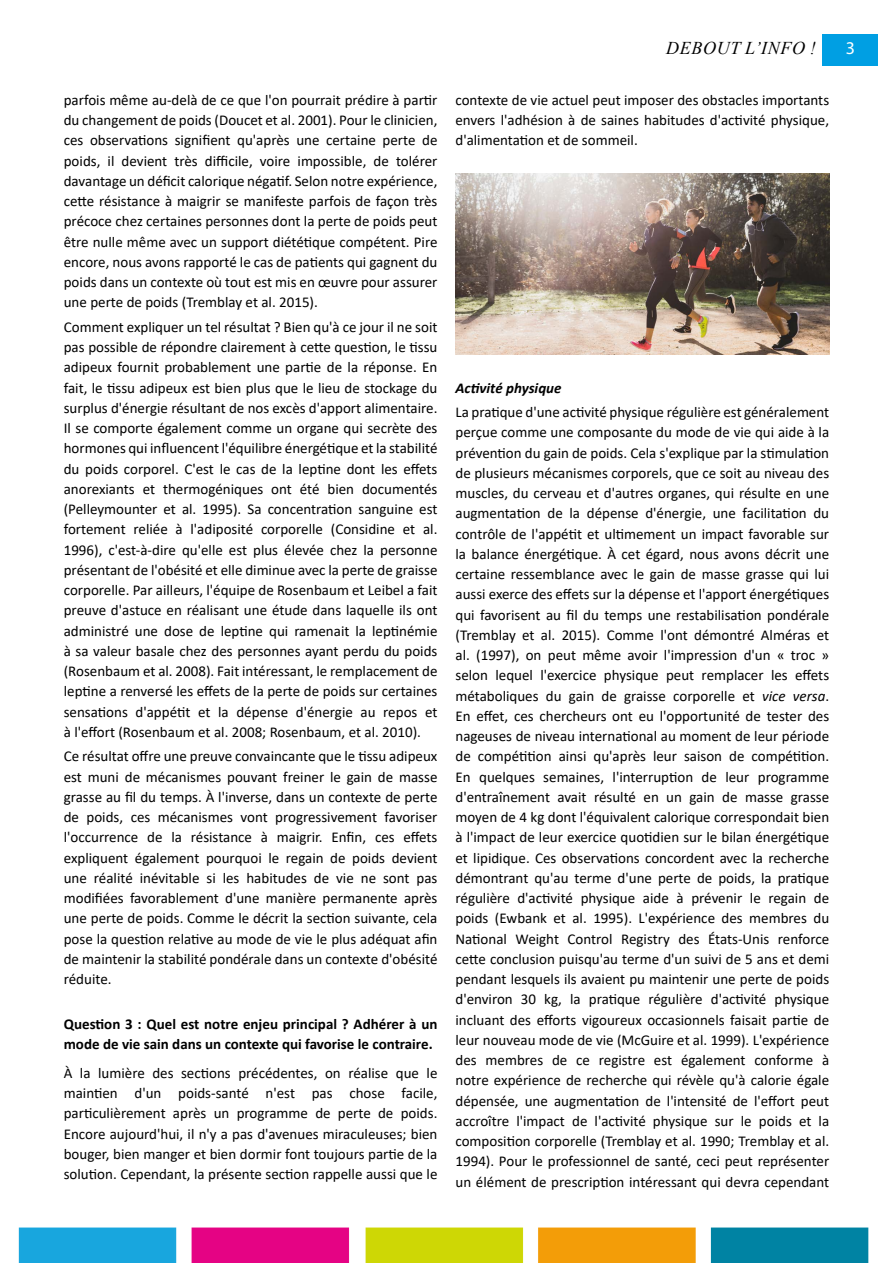
<style>
.page{position:relative;width:893px;height:1263px;background:#fff}
.page>*{position:absolute;margin:0;border:0;box-sizing:border-box;transform-origin:0 0}
.t1{font:italic 18px "Times New Roman";letter-spacing:.035em;color:#000}
.t2{font:18px "Myriad Pro";color:#fff}
.t3{font:15px/20.2px "Calibri";color:#000;text-align:justify}
.t4{font:700 15px/20.2px "Calibri";color:#000}
.t5{font:italic 700 15px "Calibri";color:#000}
.s1{font-style:italic}
</style>
<div class="page">
<div style="left:823px;top:34px;width:55px;height:32px;background:#009fe3"></div>
<img style="left:18px;top:1227px;width:851px;height:36px">
<img style="left:455px;top:173px;width:374px;height:181px">
<p class="t3" style="left:64px;top:89px;width:375px">parfois même au-delà de ce que l'on pourrait prédire à partir du changement de poids (Doucet et al. 2001). Pour le clinicien, ces observations signifient qu'après une certaine perte de poids, il devient très difficile, voire impossible, de tolérer davantage un déficit calorique négatif. Selon notre expérience, cette résistance à maigrir se manifeste parfois de façon très précoce chez certaines personnes dont la perte de poids peut être nulle même avec un support diététique compétent. Pire encore, nous avons rapporté le cas de patients qui gagnent du poids dans un contexte où tout est mis en œuvre pour assurer une perte de poids (Tremblay et al. 2015).</p>
<p class="t3" style="left:64px;top:316px;width:375px">Comment expliquer un tel résultat ? Bien qu'à ce jour il ne soit pas possible de répondre clairement à cette question, le tissu adipeux fournit probablement une partie de la réponse. En fait, le tissu adipeux est bien plus que le lieu de stockage du surplus d'énergie résultant de nos excès d'apport alimentaire.<br>Il se comporte également comme un organe qui secrète des hormones qui influencent l'équilibre énergétique et la stabilité du poids corporel. C'est le cas de la leptine dont les effets anorexiants et thermogéniques ont été bien documentés (Pelleymounter et al. 1995). Sa concentration sanguine est fortement reliée à l'adiposité corporelle (Considine et al.<br>1996), c'est-à-dire qu'elle est plus élevée chez la personne présentant de l'obésité et elle diminue avec la perte de graisse corporelle. Par ailleurs, l'équipe de Rosenbaum et Leibel a fait preuve d'astuce en réalisant une étude dans laquelle ils ont administré une dose de leptine qui ramenait la leptinémie à sa valeur basale chez des personnes ayant perdu du poids (Rosenbaum et al. 2008). Fait intéressant, le remplacement de leptine a renversé les effets de la perte de poids sur certaines sensations d'appétit et la dépense d'énergie au repos et à l'effort (Rosenbaum et al. 2008; Rosenbaum, et al. 2010).</p>
<p class="t3" style="left:64px;top:746px;width:375px">Ce résultat offre une preuve convaincante que le tissu adipeux est muni de mécanismes pouvant freiner le gain de masse grasse au fil du temps. À l'inverse, dans un contexte de perte de poids, ces mécanismes vont progressivement favoriser l'occurrence de la résistance à maigrir. Enfin, ces effets expliquent également pourquoi le regain de poids devient une réalité inévitable si les habitudes de vie ne sont pas modifiées favorablement d'une manière permanente après une perte de poids. Comme le décrit la section suivante, cela pose la question relative au mode de vie le plus adéquat afin de maintenir la stabilité pondérale dans un contexte d'obésité réduite.</p>
<p class="t4" style="left:64px;top:1013px;width:375px">Question 3 : Quel est notre enjeu principal ? Adhérer à un mode de vie sain dans un contexte qui favorise le contraire.</p>
<p class="t3" style="left:64px;top:1062px;width:375px">À la lumière des sections précédentes, on réalise que le maintien d'un poids-santé n'est pas chose facile, particulièrement après un programme de perte de poids.<br>Encore aujourd'hui, il n'y a pas d'avenues miraculeuses; bien bouger, bien manger et bien dormir font toujours partie de la solution. Cependant, la présente section rappelle aussi que le</p>
<p class="t1" style="left:666px;top:36px;width:151px">DEBOUT L’INFO !</p>
<p class="t2" style="left:846px;top:37px;width:11px">3</p>
<p class="t3" style="left:455px;top:89px;width:375px">contexte de vie actuel peut imposer des obstacles importants envers l'adhésion à de saines habitudes d'activité physique, d'alimentation et de sommeil.</p>
<p class="t5" style="left:455px;top:377px;width:108px">Activité physique</p>
<p class="t3" style="left:455px;top:402px;width:375px">La pratique d'une activité physique régulière est généralement perçue comme une composante du mode de vie qui aide à la prévention du gain de poids. Cela s'explique par la stimulation de plusieurs mécanismes corporels, que ce soit au niveau des muscles, du cerveau et d'autres organes, qui résulte en une augmentation de la dépense d'énergie, une facilitation du contrôle de l'appétit et ultimement un impact favorable sur la balance énergétique. À cet égard, nous avons décrit une certaine ressemblance avec le gain de masse grasse qui lui aussi exerce des effets sur la dépense et l'apport énergétiques qui favorisent au fil du temps une restabilisation pondérale (Tremblay et al. 2015). Comme l'ont démontré Alméras et al. (1997), on peut même avoir l'impression d'un « troc » selon lequel l'exercice physique peut remplacer les effets métaboliques du gain de graisse corporelle et <span class="s1">vice versa</span>.<br>En effet, ces chercheurs ont eu l'opportunité de tester des nageuses de niveau international au moment de leur période de compétition ainsi qu'après leur saison de compétition.<br>En quelques semaines, l'interruption de leur programme d'entraînement avait résulté en un gain de masse grasse moyen de 4 kg dont l'équivalent calorique correspondait bien à l'impact de leur exercice quotidien sur le bilan énergétique et lipidique. Ces observations concordent avec la recherche démontrant qu'au terme d'une perte de poids, la pratique régulière d'activité physique aide à prévenir le regain de poids (Ewbank et al. 1995). L'expérience des membres du National Weight Control Registry des États-Unis renforce cette conclusion puisqu'au terme d'un suivi de 5 ans et demi pendant lesquels ils avaient pu maintenir une perte de poids d'environ 30 kg, la pratique régulière d'activité physique incluant des efforts vigoureux occasionnels faisait partie de leur nouveau mode de vie (McGuire et al. 1999). L'expérience des membres de ce registre est également conforme à notre expérience de recherche qui révèle qu'à calorie égale dépensée, une augmentation de l'intensité de l'effort peut accroître l'impact de l'activité physique sur le poids et la composition corporelle (Tremblay et al. 1990; Tremblay et al.<br>1994). Pour le professionnel de santé, ceci peut représenter un élément de prescription intéressant qui devra cependant</p>
</div>
